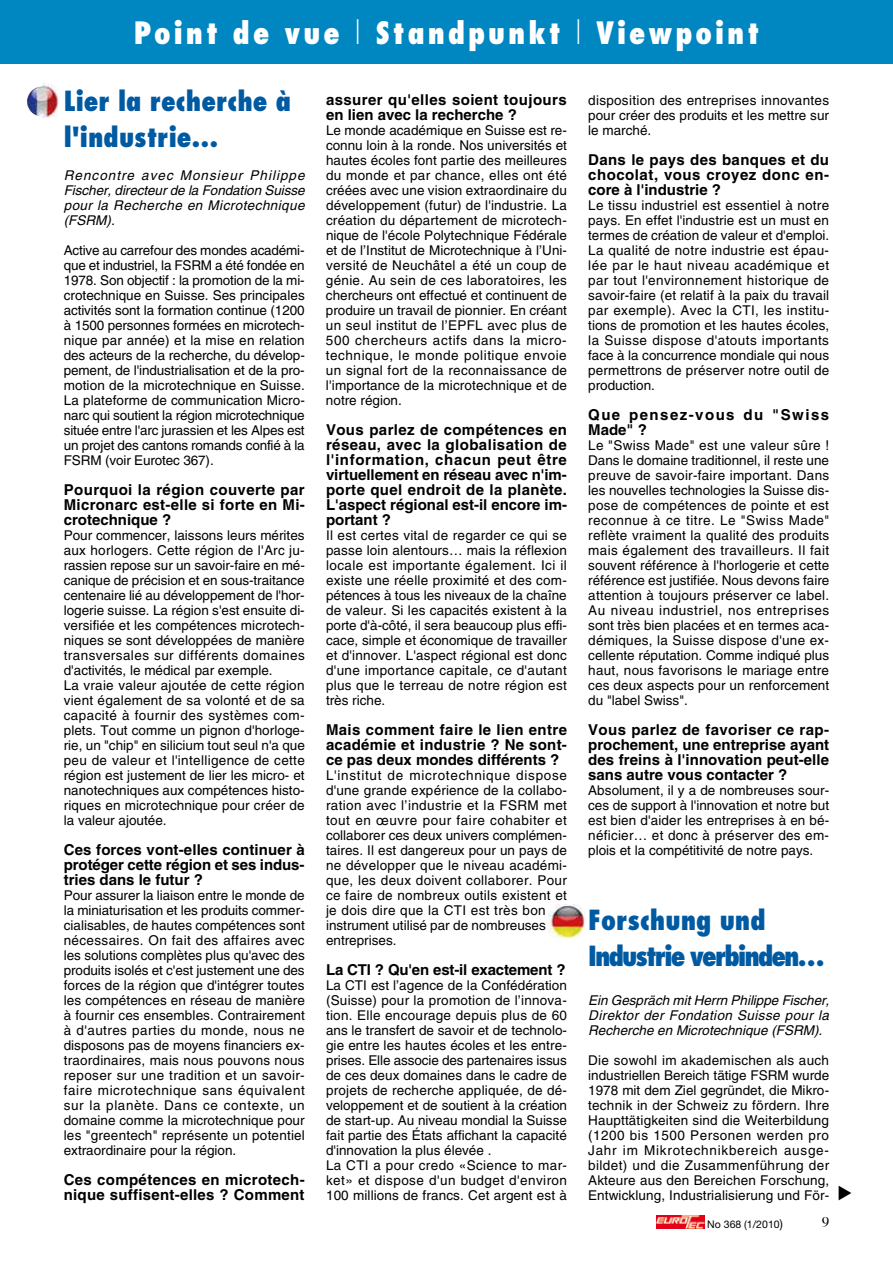
<style>
.page{position:relative;width:893px;height:1263px;background:#fff}
.page>*{position:absolute;margin:0;border:0;box-sizing:border-box;transform-origin:0 0}
.t1{font:800 condensed 30px "Futura";letter-spacing:.1em;color:#fff}
.t2{font:800 condensed 27px/36px "Futura";letter-spacing:-.07em;color:#005aa2}
.t3{font:800 condensed 27px/36px "Futura";color:#005aa2}
.t4{font:700 15px/15px "Helvetica";letter-spacing:.005em;color:#000;text-align:justify}
.t5{font:700 15px/15px "Helvetica";letter-spacing:.03em;color:#000}
.t6{font:700 15px/15px "Helvetica";letter-spacing:.095em;color:#000}
.t7{font:13.5px/15px "Helvetica";letter-spacing:.005em;color:#000;text-align:justify}
.t8{font:italic 13.5px/15px "Helvetica";letter-spacing:.03em;color:#000;text-align:justify}
.t9{font:10.5px "Helvetica Neue";color:#000}
.s1{font-weight:300;font-stretch:normal}
.s2{font-size:12px}
</style>
<div class="page">
<svg style="left:656px;top:1215px;width:1px;height:13px"></svg>
<img style="left:657px;top:1215px;width:47px;height:13px">
<div style="left:0;top:0;width:893px;height:64px;background:#0087c1"></div>
<img style="left:27px;top:83px;width:32px;height:35px">
<img style="left:548px;top:904px;width:38px;height:38px;border-radius:10px">
<h1 class="t1" style="left:134px;top:20px;width:627px">Point de vue <span class="s1">l</span> Standpunkt <span class="s1">l</span> Viewpoint</h1>
<h2 class="t3" style="left:64px;top:85px;width:229px">Lier la recherche à l'industrie…</h2>
<p class="t8" style="left:64px;top:169px;width:242px">Rencontre avec Monsieur Philippe Fischer, directeur de la Fondation Suisse pour la Recherche en Microtechnique (FSRM).</p>
<p class="t7" style="left:64px;top:244px;width:243px">Active au carrefour des mondes académi&shy;que et industriel, la FSRM a été fondée en 1978. Son objectif : la promotion de la mi&shy;crotechnique en Suisse. Ses principales activités sont la formation continue (1200 à 1500 personnes formées en microtech&shy;nique par année) et la mise en relation des acteurs de la recherche, du dévelop&shy;pement, de l'industrialisation et de la pro&shy;motion de la microtechnique en Suisse.<br>La plateforme de communication Micro&shy;narc qui soutient la région microtechnique située entre l'arc jurassien et les Alpes est un projet des cantons romands confié à la FSRM (voir Eurotec 367).</p>
<p class="t4" style="left:64px;top:484px;width:243px">Pourquoi la région couverte par Micronarc est-elle si forte en Mi&shy;crotechnique ?</p>
<p class="t7" style="left:64px;top:529px;width:243px;text-align:left">Pour commencer, laissons leurs mérites aux horlogers. Cette région de l'Arc ju&shy;rassien repose sur un savoir-faire en mé&shy;canique de précision et en sous-traitance centenaire lié au développement de l'hor&shy;logerie suisse. La région s'est ensuite di&shy;versifiée et les compétences microtech&shy;niques se sont développées de manière transversales sur différents domaines d'activités, le médical par exemple.<br>La vraie valeur ajoutée de cette région vient également de sa volonté et de sa capacité à fournir des systèmes com&shy;plets. Tout comme un pignon d'horloge&shy;rie, un "chip" en silicium tout seul n'a que peu de valeur et l'intelligence de cette région est justement de lier les micro- et nanotechniques aux compétences histo&shy;riques en microtechnique pour créer de la valeur ajoutée.</p>
<p class="t4" style="left:64px;top:844px;width:243px">Ces forces vont-elles continuer à protéger cette région et ses indus&shy;tries dans le futur ?</p>
<p class="t7" style="left:64px;top:889px;width:243px">Pour assurer la liaison entre le monde de la miniaturisation et les produits commer&shy;cialisables, de hautes compétences sont nécessaires. On fait des affaires avec les solutions complètes plus qu'avec des produits isolés et c'est justement une des forces de la région que d'intégrer toutes les compétences en réseau de manière à fournir ces ensembles. Contrairement à d'autres parties du monde, nous ne disposons pas de moyens financiers ex&shy;traordinaires, mais nous pouvons nous reposer sur une tradition et un savoir&shy;faire microtechnique sans équivalent sur la planète. Dans ce contexte, un domaine comme la microtechnique pour les "greentech" représente un potentiel extraordinaire pour la région.</p>
<p class="t4" style="left:64px;top:1174px;width:242px">Ces compétences en microtech&shy;nique suffisent-elles ? Comment</p>
<p class="t5" style="left:326px;top:94px;width:242px">assurer qu'elles soient toujours en lien avec la recherche ?</p>
<p class="t7" style="left:326px;top:124px;width:243px">Le monde académique en Suisse est re&shy;connu loin à la ronde. Nos universités et hautes écoles font partie des meilleures du monde et par chance, elles ont été créées avec une vision extraordinaire du développement (futur) de l'industrie. La création du département de microtech&shy;nique de l'école Polytechnique Fédérale et de l’Institut de Microtechnique à l’Uni&shy;versité de Neuchâtel a été un coup de génie. Au sein de ces laboratoires, les chercheurs ont effectué et continuent de produire un travail de pionnier. En créant un seul institut de l’EPFL avec plus de 500 chercheurs actifs dans la micro&shy;technique, le monde politique envoie un signal fort de la reconnaissance de l'importance de la microtechnique et de notre région.</p>
<p class="t4" style="left:326px;top:424px;width:243px">Vous parlez de compétences en réseau, avec la globalisation de l'information, chacun peut être virtuellement en réseau avec n'im&shy;porte quel endroit de la planète.<br>L'aspect régional est-il encore im&shy;portant ?</p>
<p class="t7" style="left:326px;top:529px;width:243px">Il est certes vital de regarder ce qui se passe loin alentours… mais la réflexion locale est importante également. Ici il existe une réelle proximité et des com&shy;pétences à tous les niveaux de la chaîne de valeur. Si les capacités existent à la porte d'à-côté, il sera beaucoup plus effi&shy;cace, simple et économique de travailler et d'innover. L'aspect régional est donc d'une importance capitale, ce d'autant plus que le terreau de notre région est très riche.</p>
<p class="t4" style="left:326px;top:724px;width:242px">Mais comment faire le lien entre académie et industrie ? Ne sont&shy;ce pas deux mondes différents ?</p>
<p class="t7" style="left:326px;top:769px;width:243px;text-align:left">L'institut de microtechnique dispose d'une grande expérience de la collabo&shy;ration avec l’industrie et la FSRM met tout en œuvre pour faire cohabiter et collaborer ces deux univers complémen&shy;taires. Il est dangereux pour un pays de ne développer que le niveau académi&shy;que, les deux doivent collaborer. Pour ce faire de nombreux outils existent et je dois dire que la CTI est très bon instrument utilisé par de nombreuses entreprises.</p>
<p class="t4" style="left:326px;top:964px;width:241px">La CTI ? Qu'en est-il exactement ?</p>
<p class="t7" style="left:326px;top:979px;width:243px;text-align:left">La CTI est l’agence de la Confédération (Suisse) pour la promotion de l’innova&shy;tion. Elle encourage depuis plus de 60 ans le transfert de savoir et de technolo&shy;gie entre les hautes écoles et les entre&shy;prises. Elle associe des partenaires issus de ces deux domaines dans le cadre de projets de recherche appliquée, de dé&shy;veloppement et de soutient à la création de start-up. Au niveau mondial la Suisse fait partie des États affichant la capacité d'innovation la plus élevée .<br>La CTI a pour credo «Science to mar&shy;ket» et dispose d'un budget d'environ 100 millions de francs. Cet argent est à</p>
<p class="t7" style="left:588px;top:94px;width:242px">disposition des entreprises innovantes pour créer des produits et les mettre sur le marché.</p>
<p class="t4" style="left:588px;top:154px;width:242px">Dans le pays des banques et du chocolat, vous croyez donc en&shy;core à l'industrie ?</p>
<p class="t7" style="left:588px;top:199px;width:243px">Le tissu industriel est essentiel à notre pays. En effet l'industrie est un must en termes de création de valeur et d'emploi.<br>La qualité de notre industrie est épau&shy;lée par le haut niveau académique et par tout l'environnement historique de savoir-faire (et relatif à la paix du travail par exemple). Avec la CTI, les institu&shy;tions de promotion et les hautes écoles, la Suisse dispose d'atouts importants face à la concurrence mondiale qui nous permettrons de préserver notre outil de production.</p>
<p class="t6" style="left:588px;top:409px;width:242px">Que pensez-vous du "Swiss<br>Made" ?</p>
<p class="t7" style="left:588px;top:439px;width:243px">Le "Swiss Made" est une valeur sûre !<br>Dans le domaine traditionnel, il reste une preuve de savoir-faire important. Dans les nouvelles technologies la Suisse dis&shy;pose de compétences de pointe et est reconnue à ce titre. Le "Swiss Made" reflète vraiment la qualité des produits mais également des travailleurs. Il fait souvent référence à l'horlogerie et cette référence est justifiée. Nous devons faire attention à toujours préserver ce label.<br>Au niveau industriel, nos entreprises sont très bien placées et en termes aca&shy;démiques, la Suisse dispose d'une ex&shy;cellente réputation. Comme indiqué plus haut, nous favorisons le mariage entre ces deux aspects pour un renforcement du "label Swiss".</p>
<p class="t4" style="left:588px;top:724px;width:242px">Vous parlez de favoriser ce rap&shy;prochement, une entreprise ayant des freins à l'innovation peut-elle sans autre vous contacter ?</p>
<p class="t7" style="left:588px;top:784px;width:243px">Absolument, il y a de nombreuses sour&shy;ces de support à l'innovation et notre but est bien d'aider les entreprises à en bé&shy;néficier… et donc à préserver des em&shy;plois et la compétitivité de notre pays.</p>
<h2 class="t2" style="left:588px;top:904px;width:238px">Forschung und<br>Industrie verbinden…</h2>
<p class="t8" style="left:588px;top:994px;width:243px">Ein Gespräch mit Herrn Philippe Fischer, Direktor der Fondation Suisse pour la Recherche en Microtechnique (FSRM).</p>
<p class="t7" style="left:588px;top:1054px;width:242px">Die sowohl im akademischen als auch industriellen Bereich tätige FSRM wurde 1978 mit dem Ziel gegründet, die Mikro&shy;technik in der Schweiz zu fördern. Ihre Haupttätigkeiten sind die Weiterbildung (1200 bis 1500 Personen werden pro Jahr im Mikrotechnikbereich ausge&shy;bildet) und die Zusammenführung der Akteure aus den Bereichen Forschung, Entwicklung, Industrialisierung und För-</p>
<p class="t9" style="left:707px;top:1220px;width:77px">No 368 (1/2010<span class="s2">)</span></p>
</div>
